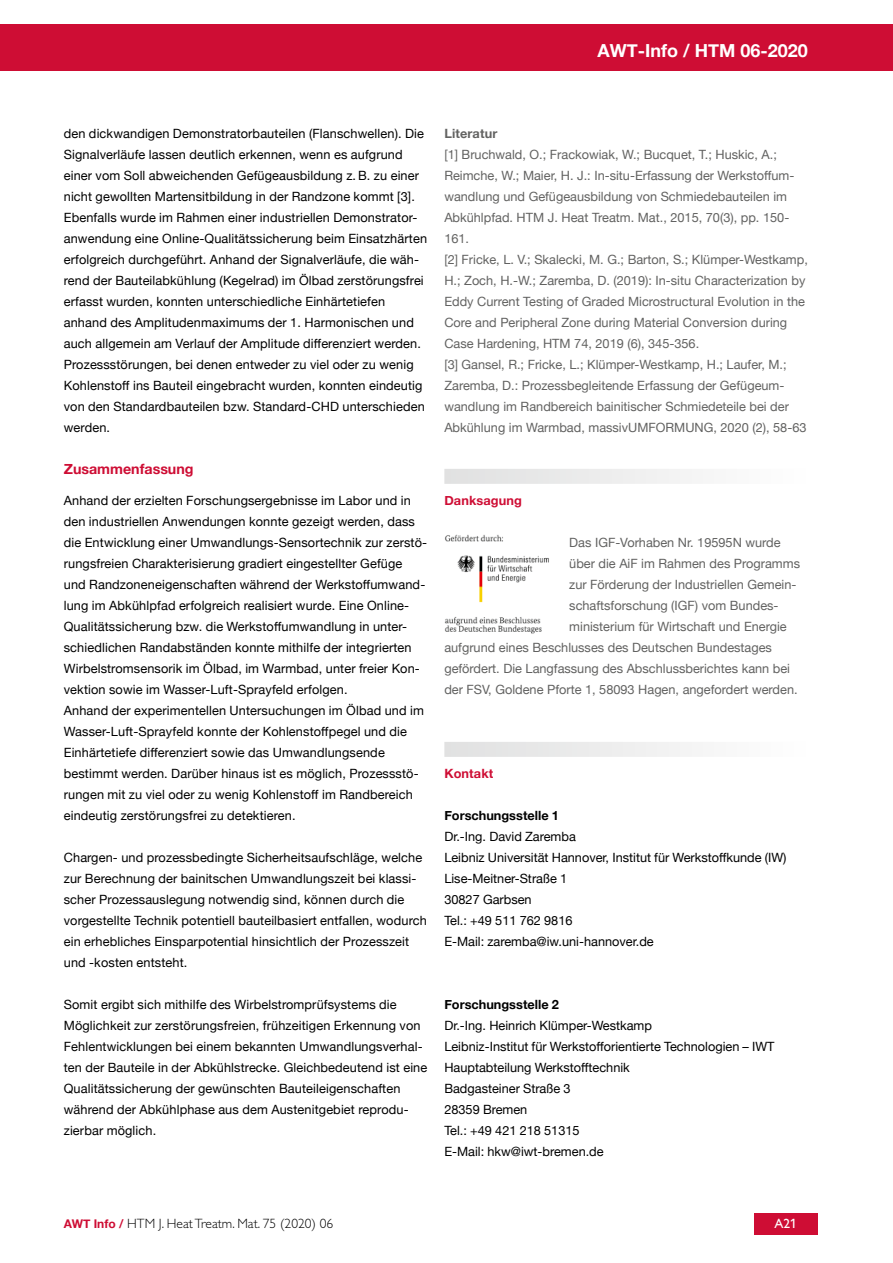
<style>
.page{position:relative;width:893px;height:1263px;background:#fff}
.page>*{position:absolute;margin:0;border:0;box-sizing:border-box;transform-origin:0 0}
.t1{font:700 18px "Helvetica Neue";color:#fff}
.t2{font:700 14.25px "Helvetica Neue";color:#ce0d34}
.t3{font:13.5px "Gill Sans HTM Light";color:#000}
.t4{font:13.5px "Gill Sans HTM Regular";color:#fff}
.t5{font:12.75px/21px "Helvetica Neue";letter-spacing:.01em;color:#000}
.t6{font:12.75px/21px "Helvetica Neue";color:#626261}
.t7{font:700 12.75px "Helvetica Neue";color:#000}
.t8{font:700 12.75px "Helvetica Neue";letter-spacing:.01em;color:#ce0d34}
.t9{font:700 12.75px "Helvetica Neue";letter-spacing:.01em;color:#626261}
.s1{font-family:"Helvetica Neue";font-weight:700;font-size:12px;color:#ce0d34}
</style>
<div class="page">
<svg style="left:444px;top:469px;width:248px;height:15px;fill:#eaeaea"></svg>
<svg style="left:444px;top:742px;width:248px;height:15px;fill:#eaeaea"></svg>
<img style="left:444px;top:534px;width:105px;height:100px">
<div style="left:0;top:25px;width:893px;height:46px;background:#ce0d34"></div>
<div style="left:754px;top:1213px;width:64px;height:21px;background:#ce0d34"></div>
<h1 class="t1" style="left:598px;top:36px;width:212px">AWT-Info / HTM 06-2020</h1>
<p class="t5" style="left:64px;top:123px;width:365px">den dickwandigen Demonstratorbauteilen (Flanschwellen). Die Signalverläufe lassen deutlich erkennen, wenn es aufgrund einer vom Soll abweichenden Gefügeausbildung z.B. zu einer nicht gewollten Martensitbildung in der Randzone kommt [3].<br>Ebenfalls wurde im Rahmen einer industriellen Demonstrator&shy;anwendung eine Online-Qualitätssicherung beim Einsatzhärten erfolgreich durchgeführt. Anhand der Signalverläufe, die wäh&shy;rend der Bauteilabkühlung (Kegelrad) im Ölbad zerstörungsfrei erfasst wurden, konnten unterschiedliche Einhärtetiefen anhand des Amplitudenmaximums der 1. Harmonischen und auch allgemein am Verlauf der Amplitude differenziert werden.<br>Prozessstörungen, bei denen entweder zu viel oder zu wenig Kohlenstoff ins Bauteil eingebracht wurden, konnten eindeutig von den Standardbauteilen bzw. Standard-CHD unterschieden werden.</p>
<p class="t2" style="left:64px;top:457px;width:131px">Zusammenfassung</p>
<p class="t5" style="left:64px;top:491px;width:365px">Anhand der erzielten Forschungsergebnisse im Labor und in den industriellen Anwendungen konnte gezeigt werden, dass die Entwicklung einer Umwandlungs-Sensortechnik zur zerstö&shy;rungsfreien Charakterisierung gradiert eingestellter Gefüge und Randzoneneigenschaften während der Werkstoffumwand&shy;lung im Abkühlpfad erfolgreich realisiert wurde. Eine Online-Qualitätssicherung bzw. die Werkstoffumwandlung in unter&shy;schiedlichen Randabständen konnte mithilfe der integrierten Wirbelstromsensorik im Ölbad, im Warmbad, unter freier Kon&shy;vektion sowie im Wasser-Luft-Sprayfeld erfolgen.<br>Anhand der experimentellen Untersuchungen im Ölbad und im Wasser-Luft-Sprayfeld konnte der Kohlenstoffpegel und die Einhärtetiefe differenziert sowie das Umwandlungsende bestimmt werden. Darüber hinaus ist es möglich, Prozessstö&shy;rungen mit zu viel oder zu wenig Kohlenstoff im Randbereich eindeutig zerstörungsfrei zu detektieren.</p>
<p class="t5" style="left:64px;top:848px;width:365px">Chargen- und prozessbedingte Sicherheitsaufschläge, welche zur Berechnung der bainitschen Umwandlungszeit bei klassi&shy;scher Prozessauslegung notwendig sind, können durch die vorgestellte Technik potentiell bauteilbasiert entfallen, wodurch ein erhebliches Einsparpotential hinsichtlich der Prozesszeit und -kosten entsteht.</p>
<p class="t5" style="left:64px;top:995px;width:365px">Somit ergibt sich mithilfe des Wirbelstromprüfsystems die Möglichkeit zur zerstörungsfreien, frühzeitigen Erkennung von Fehlentwicklungen bei einem bekannten Umwandlungsverhal&shy;ten der Bauteile in der Abkühlstrecke. Gleichbedeutend ist eine Qualitätssicherung der gewünschten Bauteileigenschaften während der Abkühlphase aus dem Austenitgebiet reprodu&shy;zierbar möglich.</p>
<p class="t9" style="left:444px;top:123px;width:54px">Literatur</p>
<p class="t6" style="left:444px;top:144px;width:365px">[1] Bruchwald, O.; Frackowiak, W.; Bucquet, T.; Huskic, A.; Reimche, W.; Maier, H. J.: In-situ-Erfassung der Werkstoffum&shy;wandlung und Gefügeausbildung von Schmiedebauteilen im Abkühlpfad. HTM J. Heat Treatm. Mat., 2015, 70(3), pp. 150- 161.<br>[2] Fricke, L. V.; Skalecki, M. G.; Barton, S.; Klümper-Westkamp, H.; Zoch, H.-W.; Zaremba, D. (2019): In-situ Characterization by Eddy Current Testing of Graded Microstructural Evolution in the Core and Peripheral Zone during Material Conversion during Case Hardening, HTM 74, 2019 (6), 345-356.<br>[3] Gansel, R.; Fricke, L.; Klümper-Westkamp, H.; Laufer, M.; Zaremba, D.: Prozessbegleitende Erfassung der Gefügeum&shy;wandlung im Randbereich bainitischer Schmiedeteile bei der Abkühlung im Warmbad, massivUMFORMUNG, 2020 (2), 58-63</p>
<p class="t8" style="left:444px;top:490px;width:79px">Danksagung</p>
<p class="t6" style="left:569px;top:533px;width:213px">Das IGF-Vorhaben Nr. 19595N wurde</p>
<p class="t6" style="left:569px;top:554px;width:232px">über die AiF im Rahmen des Programms</p>
<p class="t6" style="left:569px;top:575px;width:229px">zur Förderung der Industriellen Gemein-</p>
<p class="t6" style="left:569px;top:596px;width:211px">schaftsforschung (IGF) vom Bundes-</p>
<p class="t6" style="left:569px;top:617px;width:219px">ministerium für Wirtschaft und Energie</p>
<p class="t6" style="left:444px;top:638px;width:329px">aufgrund eines Beschlusses des Deutschen Bundestages</p>
<p class="t6" style="left:444px;top:659px;width:347px">gefördert. Die Langfassung des Abschlussberichtes kann bei</p>
<p class="t6" style="left:444px;top:680px;width:355px">der FSV, Goldene Pforte 1, 58093 Hagen, angefordert werden.</p>
<p class="t8" style="left:444px;top:763px;width:50px">Kontakt</p>
<p class="t7" style="left:444px;top:805px;width:116px">Forschungsstelle 1</p>
<p class="t5" style="left:444px;top:827px;width:344px">Dr.-Ing. David Zaremba<br>Leibniz Universität Hannover, Institut für Werkstoffkunde (IW)<br>Lise-Meitner-Straße 1<br>30827 Garbsen<br>Tel.: +49 511 762 9816<br>E-Mail: zaremba@iw.uni-hannover.de</p>
<p class="t7" style="left:444px;top:994px;width:116px">Forschungsstelle 2</p>
<p class="t5" style="left:444px;top:1016px;width:332px">Dr.-Ing. Heinrich Klümper-Westkamp<br>Leibniz-Institut für Werkstofforientierte Technologien – IWT<br>Hauptabteilung Werkstofftechnik<br>Badgasteiner Straße 3<br>28359 Bremen<br>Tel.: +49 421 218 51315<br>E-Mail: hkw@iwt-bremen.de</p>
<p class="t3" style="left:64px;top:1216px;width:271px"><span class="s1">AWT Info /</span> HTM J. Heat Treatm. Mat. 75 (2020) 06</p>
<p class="t4" style="left:774px;top:1216px;width:24px">A21</p>
</div>
